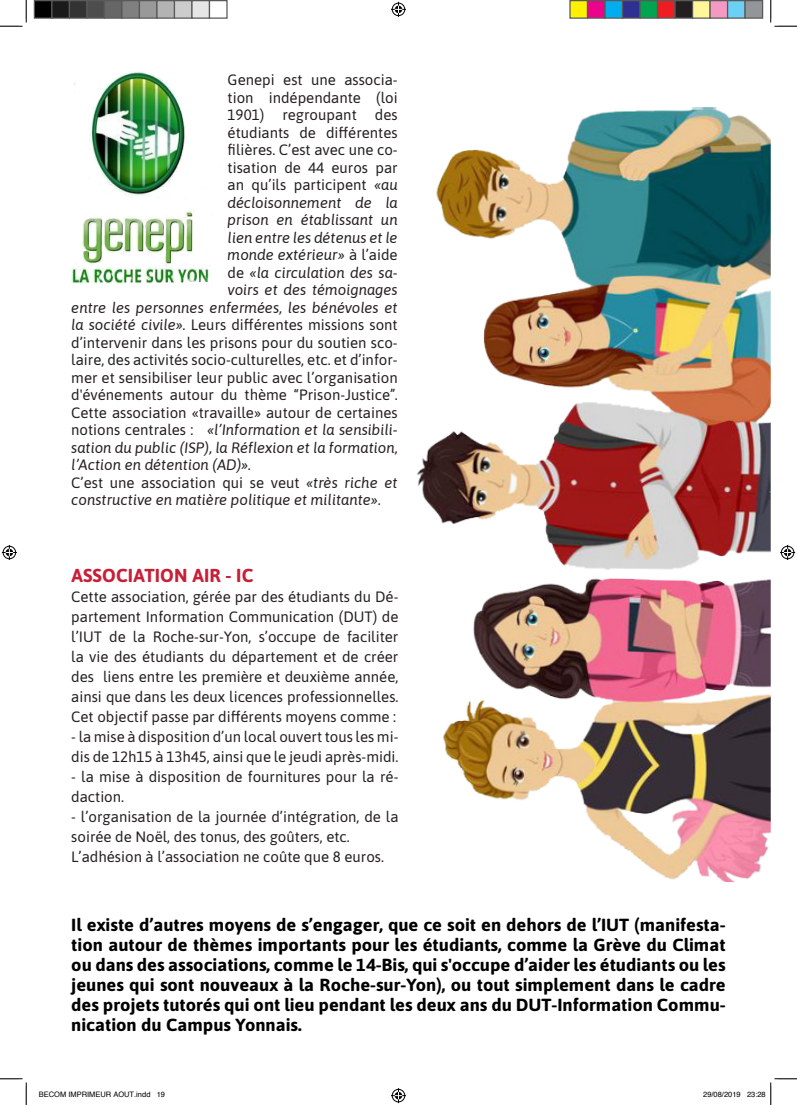
<style>
.page{position:relative;width:797px;height:1105px;background:#fff}
.page>*{position:absolute;margin:0;border:0;box-sizing:border-box;transform-origin:0 0}
.t1{font:700 18.75px "Asap";letter-spacing:.01em;color:#c71f37}
.t2{font:700 17.5px/20px "Asap";color:#000;text-align:justify;scale:1.04 1}
.t3{font:15px/20px "Asap";color:#231f20}
.t4{font:italic 15px/17.5px "Asap";color:#231f20}
.t5{font:7.5px "Helvetica";color:#000}
.s1{font-style:italic}
.s2{font-style:normal}
</style>
<div class="page">
<img style="left:71px;top:71px;width:142px;height:215px">
<img style="left:417px;top:107px;width:353px;height:775px">
<svg style="left:0;top:0;width:27px;height:27px"></svg>
<svg style="left:0;top:1078px;width:27px;height:27px"></svg>
<svg style="left:770px;top:0;width:27px;height:27px"></svg>
<svg style="left:391px;top:2px;width:15px;height:15px"></svg>
<svg style="left:391px;top:1088px;width:15px;height:15px"></svg>
<svg style="left:2px;top:545px;width:15px;height:15px"></svg>
<svg style="left:780px;top:545px;width:15px;height:15px"></svg>
<div style="left:34px;top:1px;width:18px;height:17px;background:#000"></div>
<div style="left:34px;top:0;width:18px;height:19px;border:1px solid #595959"></div>
<div style="left:52px;top:1px;width:17px;height:17px;background:#1a1a1a"></div>
<div style="left:51px;top:0;width:19px;height:19px;border:1px solid #595959"></div>
<div style="left:69px;top:1px;width:18px;height:17px;background:#333"></div>
<div style="left:69px;top:0;width:19px;height:19px;border:1px solid #595959"></div>
<div style="left:87px;top:1px;width:17px;height:17px;background:#4d4d4d"></div>
<div style="left:86px;top:0;width:19px;height:19px;border:1px solid #595959"></div>
<div style="left:104px;top:1px;width:18px;height:17px;background:#666"></div>
<div style="left:104px;top:0;width:18px;height:19px;border:1px solid #595959"></div>
<div style="left:122px;top:1px;width:17px;height:17px;background:#808080"></div>
<div style="left:121px;top:0;width:19px;height:19px;border:1px solid #595959"></div>
<div style="left:139px;top:1px;width:18px;height:17px;background:#999"></div>
<div style="left:139px;top:0;width:19px;height:19px;border:1px solid #595959"></div>
<div style="left:157px;top:1px;width:17px;height:17px;background:#b3b3b3"></div>
<div style="left:156px;top:0;width:19px;height:19px;border:1px solid #595959"></div>
<div style="left:174px;top:1px;width:18px;height:17px;background:#ccc"></div>
<div style="left:174px;top:0;width:18px;height:19px;border:1px solid #595959"></div>
<div style="left:192px;top:1px;width:17px;height:17px;background:#e6e6e6"></div>
<div style="left:191px;top:0;width:19px;height:19px;border:1px solid #595959"></div>
<div style="left:209px;top:0;width:19px;height:19px;border:1px solid #595959"></div>
<div style="left:570px;top:1px;width:17px;height:17px;background:#fff101"></div>
<div style="left:569px;top:0;width:19px;height:19px;border:1px solid #595959"></div>
<div style="left:587px;top:1px;width:18px;height:17px;background:#ed028c"></div>
<div style="left:587px;top:0;width:18px;height:19px;border:1px solid #595959"></div>
<div style="left:605px;top:1px;width:17px;height:17px;background:#00aeef"></div>
<div style="left:604px;top:0;width:19px;height:19px;border:1px solid #595959"></div>
<div style="left:622px;top:1px;width:18px;height:17px;background:#2e3092"></div>
<div style="left:622px;top:0;width:18px;height:19px;border:1px solid #595959"></div>
<div style="left:640px;top:1px;width:17px;height:17px;background:#00a54f"></div>
<div style="left:639px;top:0;width:19px;height:19px;border:1px solid #595959"></div>
<div style="left:657px;top:1px;width:18px;height:17px;background:#ee1d23"></div>
<div style="left:657px;top:0;width:18px;height:19px;border:1px solid #595959"></div>
<div style="left:675px;top:1px;width:17px;height:17px;background:#231f20"></div>
<div style="left:674px;top:0;width:19px;height:19px;border:1px solid #595959"></div>
<div style="left:692px;top:1px;width:18px;height:17px;background:#fff79a"></div>
<div style="left:692px;top:0;width:18px;height:19px;border:1px solid #595959"></div>
<div style="left:710px;top:1px;width:17px;height:17px;background:#f499c2"></div>
<div style="left:709px;top:0;width:19px;height:19px;border:1px solid #595959"></div>
<div style="left:727px;top:1px;width:18px;height:17px;background:#6bcff6"></div>
<div style="left:727px;top:0;width:18px;height:19px;border:1px solid #595959"></div>
<div style="left:745px;top:1px;width:17px;height:17px;background:#939598"></div>
<div style="left:744px;top:0;width:19px;height:19px;border:1px solid #595959"></div>
<svg style="left:770px;top:1078px;width:27px;height:27px"></svg>
<p class="t3" style="left:228px;top:69px;width:172px">Genepi est une associa-</p>
<p class="t3" style="left:228px;top:87px;width:172px">tion indépendante (loi</p>
<p class="t3" style="left:228px;top:104px;width:172px">1901) regroupant des</p>
<p class="t3" style="left:228px;top:122px;width:172px">étudiants de différentes</p>
<p class="t3" style="left:228px;top:139px;width:172px">filières. C’est avec une co-</p>
<p class="t3" style="left:228px;top:157px;width:171px">tisation de 44 euros par</p>
<p class="t3" style="left:228px;top:174px;width:172px">an qu’ils participent <span class="s1">«au</span></p>
<p class="t4" style="left:228px;top:193px;width:172px">décloisonnement de la</p>
<p class="t4" style="left:228px;top:210px;width:172px">prison en établissant un</p>
<p class="t4" style="left:228px;top:228px;width:172px">lien entre les détenus et le</p>
<p class="t4" style="left:228px;top:245px;width:171px">monde extérieur» <span class="s2">à l’aide</span></p>
<p class="t4" style="left:228px;top:263px;width:172px"><span class="s2">de</span> «la circulation des sa-</p>
<p class="t4" style="left:228px;top:280px;width:172px">voirs et des témoignages</p>
<p class="t4" style="left:71px;top:298px;width:328px">entre les personnes enfermées, les bénévoles et</p>
<p class="t3" style="left:71px;top:314px;width:328px"><span class="s1">la société civile».</span> Leurs différentes missions sont</p>
<p class="t3" style="left:71px;top:332px;width:328px">d’intervenir dans les prisons pour du soutien sco-</p>
<p class="t3" style="left:71px;top:349px;width:328px">laire, des activités socio-culturelles, etc. et d’infor-</p>
<p class="t3" style="left:71px;top:367px;width:328px">mer et sensibiliser leur public avec l’organisation</p>
<p class="t3" style="left:71px;top:384px;width:328px">d'événements autour du thème “Prison-Justice”.</p>
<p class="t3" style="left:71px;top:402px;width:328px">Cette association «travaille» autour de certaines</p>
<p class="t4" style="left:71px;top:420px;width:328px"><span class="s2">notions centrales :</span> «l’Information et la sensibili-</p>
<p class="t4" style="left:71px;top:438px;width:328px">sation du public (ISP), la Réflexion et la formation,</p>
<p class="t4" style="left:71px;top:455px;width:181px">l’Action en détention (AD)».</p>
<p class="t4" style="left:71px;top:473px;width:328px"><span class="s2">C’est une association qui se veut</span> «très riche et constructive en matière politique et militante».</p>
<p class="t1" style="left:71px;top:562px;width:183px">ASSOCIATION AIR - IC</p>
<p class="t3" style="left:71px;top:586px;width:329px;text-align:justify">Cette association, gérée par des étudiants du Dé&shy;partement Information Communication (DUT) de l’IUT de la Roche-sur-Yon, s’occupe de faciliter la vie des étudiants du département et de créer des liens entre les première et deuxième année, ainsi que dans les deux licences professionnelles.</p>
<p class="t3" style="left:71px;top:706px;width:326px">Cet objectif passe par différents moyens comme :</p>
<p class="t3" style="left:71px;top:726px;width:329px">- la mise à disposition d’un local ouvert tous les mi&shy;dis de 12h15 à 13h45, ainsi que le jeudi après-midi.</p>
<p class="t3" style="left:71px;top:766px;width:329px">- la mise à disposition de fournitures pour la ré&shy;daction.</p>
<p class="t3" style="left:71px;top:806px;width:329px">- l’organisation de la journée d’intégration, de la soirée de Noël, des tonus, des goûters, etc.</p>
<p class="t3" style="left:71px;top:846px;width:314px">L’adhésion à l’association ne coûte que 8 euros.</p>
<p class="t2" style="left:71px;top:914px;width:630px">Il existe d’autres moyens de s’engager, que ce soit en dehors de l’IUT (manifesta&shy;tion autour de thèmes importants pour les étudiants, comme la Grève du Climat ou dans des associations, comme le 14-Bis, qui s'occupe d’aider les étudiants ou les jeunes qui sont nouveaux à la Roche-sur-Yon), ou tout simplement dans le cadre des projets tutorés qui ont lieu pendant les deux ans du DUT-Information Commu&shy;nication du Campus Yonnais.</p>
<p class="t5" style="left:39px;top:1089px;width:128px">BECOM IMPRIMEUR AOUT.indd 19</p>
<p class="t5" style="left:703px;top:1089px;width:64px">29/08/2019 23:28</p>
</div>
